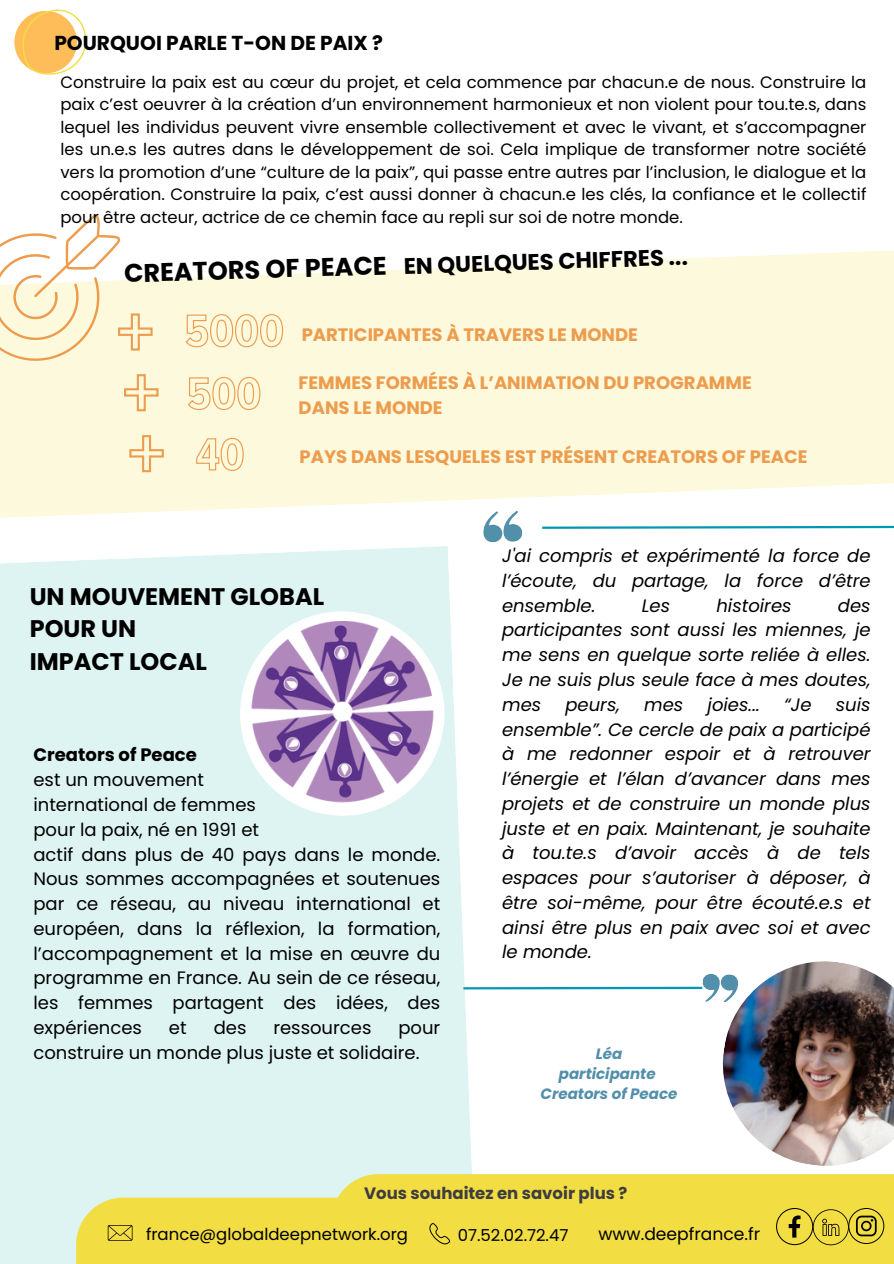
<style>
.page{position:relative;width:894px;height:1264px;background:#fff}
.page>*{position:absolute;margin:0;border:0;box-sizing:border-box;transform-origin:0 0}
.t1{font:700 25.5px "Poppins";color:#000}
.t2{font:700 24px/32.7px "Poppins";color:#000}
.t3{font:700 22.5px "Poppins";color:#000}
.t4{font:700 20.1px "Poppins";color:#000}
.t5{font:italic 18px/24.8px "Poppins";color:#000;text-align:justify}
.t6{font:18px/24.8px "Poppins";color:#000;text-align:justify}
.t7{font:700 18px/24.8px "Poppins";color:#ed9c4d}
.t8{font:700 18px "Poppins";color:#000}
.t9{font:17.1px "Poppins";color:#000}
.t10{font:16.5px/22.5px "Poppins";color:#000;text-align:justify}
.t11{font:700 16.5px "Poppins";color:#3e3d40}
.t12{font:italic 700 15px "Poppins";color:#528faa}
</style>
<div class="page">
<div style="left:0;top:546px;width:476px;height:717px;background:#ddf4f2"></div>
<div style="left:14px;top:11px;width:63px;height:62px;background:#ffbd59;border-radius:50%"></div>
<svg style="left:22px;top:10px;width:64px;height:65px"></svg>
<svg style="left:0;top:250px;width:893px;height:268px;background:#fdf9e1"></svg>
<svg style="left:542px;top:525px;width:351px;height:4px"></svg>
<svg style="left:481px;top:510px;width:41px;height:32px"></svg>
<img style="left:772px;top:1151px;width:105px;height:15px">
<img style="left:702px;top:961px;width:191px;height:190px">
<svg style="left:0;top:215px;width:154px;height:146px"></svg>
<svg style="left:187px;top:376px;width:74px;height:34px;background:#f9e6c0"></svg>
<svg style="left:185px;top:313px;width:99px;height:35px;background:#f9e7c1"></svg>
<svg style="left:123px;top:373px;width:36px;height:39px"></svg>
<svg style="left:128px;top:434px;width:37px;height:39px"></svg>
<svg style="left:195px;top:437px;width:49px;height:34px;background:#f9e7c1"></svg>
<svg style="left:232px;top:604px;width:220px;height:219px;background:#e1f5f3"></svg>
<img style="left:213px;top:621px;width:258px;height:189px">
<div style="left:331px;top:1174px;width:562px;height:89px;background:#f2dd42"></div>
<div style="left:76px;top:1197px;width:817px;height:66px;background:#f2dd42"></div>
<svg style="left:776px;top:1208px;width:108px;height:37px"></svg>
<svg style="left:108px;top:1225px;width:24px;height:15px"></svg>
<svg style="left:429px;top:1223px;width:21px;height:21px"></svg>
<hr style="left:463px;top:986px;width:239px;height:3px;background:#0097b2">
<h3 class="t4" style="left:54px;top:29px;width:330px">POURQUOI PARLE T-ON DE PAIX ?</h3>
<p class="t10" style="left:60px;top:71px;width:807px">Construire la paix est au cœur du projet, et cela commence par chacun.e de nous. Construire la paix c’est oeuvrer à la création d’un environnement harmonieux et non violent pour tou.te.s, dans lequel les individus peuvent vivre ensemble collectivement et avec le vivant, et s’accompagner les un.e.s les autres dans le développement de soi. Cela implique de transformer notre société vers la promotion d’une “culture de la paix”, qui passe entre autres par l’inclusion, le dialogue et la coopération. Construire la paix, c’est aussi donner à chacun.e les clés, la confiance et le collectif pour être acteur, actrice de ce chemin face au repli sur soi de notre monde.</p>
<p class="t1" style="left:123px;top:256px;width:264px;rotate:-2deg">CREATORS OF PEACE</p>
<p class="t3" style="left:403px;top:251px;width:285px;rotate:-2deg">EN QUELQUES CHIFFRES ...</p>
<h5 class="t7" style="left:301px;top:322px;width:337px">PARTICIPANTES À TRAVERS LE MONDE</h5>
<h2 class="t7" style="left:298px;top:370px;width:454px">FEMMES FORMÉES À L’ANIMATION DU PROGRAMME<br>DANS LE MONDE</h2>
<p class="t7" style="left:299px;top:444px;width:509px">PAYS DANS LESQUELES EST PRÉSENT CREATORS OF PEACE</p>
<p class="t2" style="left:30px;top:579px;width:296px">UN MOUVEMENT GLOBAL<br>POUR UN<br>IMPACT LOCAL</p>
<p class="t8" style="left:33px;top:742px;width:165px">Creators of Peace</p>
<p class="t6" style="left:33px;top:767px;width:172px">est un mouvement</p>
<p class="t6" style="left:33px;top:792px;width:224px">international de femmes</p>
<p class="t6" style="left:33px;top:817px;width:227px">pour la paix, né en 1991 et</p>
<h2 class="t6" style="left:33px;top:841px;width:408px">actif dans plus de 40 pays dans le monde.<br>Nous sommes accompagnées et soutenues par ce réseau, au niveau international et européen, dans la réflexion, la formation, l’accompagnement et la mise en œuvre du programme en France. Au sein de ce réseau, les femmes partagent des idées, des expériences</h2>
<h2 class="t6" style="left:169px;top:1015px;width:19px">et</h2>
<h2 class="t6" style="left:214px;top:1015px;width:34px">des</h2>
<h2 class="t6" style="left:273px;top:1015px;width:99px">ressources</h2>
<h2 class="t6" style="left:33px;top:1015px;width:408px;text-indent:365px">pour construire un monde plus juste et solidaire.</h2>
<h1 class="t5" style="left:502px;top:543px;width:370px">J'ai compris et expérimenté la force de l’écoute, du partage, la force d’être ensemble.</h1>
<h1 class="t5" style="left:641px;top:593px;width:30px">Les</h1>
<h1 class="t5" style="left:716px;top:593px;width:77px">histoires</h1>
<h1 class="t5" style="left:502px;top:593px;width:370px;text-indent:336px">des participantes sont aussi les miennes, je me sens en quelque sorte reliée à elles.<br>Je ne suis plus seule face à mes doutes, mes</h1>
<h1 class="t5" style="left:502px;top:692px;width:370px;text-indent:333px">suis ensemble”. Ce cercle de paix a participé à me redonner espoir et à retrouver l’énergie et l’élan d’avancer dans mes projets et de construire un monde plus juste et en paix. Maintenant, je souhaite à tou.te.s d’avoir accès à de tels espaces pour s’autoriser à déposer, à être soi-même, pour être écouté.e.s et ainsi être plus en paix avec soi et avec le monde.</h1>
<h1 class="t5" style="left:565px;top:692px;width:56px">peurs,</h1>
<h1 class="t5" style="left:644px;top:692px;width:41px">mes</h1>
<h1 class="t5" style="left:707px;top:692px;width:54px">joies...</h1>
<h1 class="t5" style="left:783px;top:692px;width:29px">“Je</h1>
<h4 class="t12" style="left:595px;top:1042px;width:28px">Léa</h4>
<p class="t12" style="left:558px;top:1063px;width:98px">participante</p>
<p class="t12" style="left:540px;top:1083px;width:138px">Creators of Peace</p>
<p class="t11" style="left:364px;top:1181px;width:265px">Vous souhaitez en savoir plus ?</p>
<p class="t10" style="left:457px;top:1223px;width:112px">07.52.02.72.47</p>
<p class="t10" style="left:146px;top:1222px;width:263px">france@globaldeepnetwork.org</p>
<p class="t9" style="left:598px;top:1221px;width:163px">www.deepfrance.fr</p>
</div>
